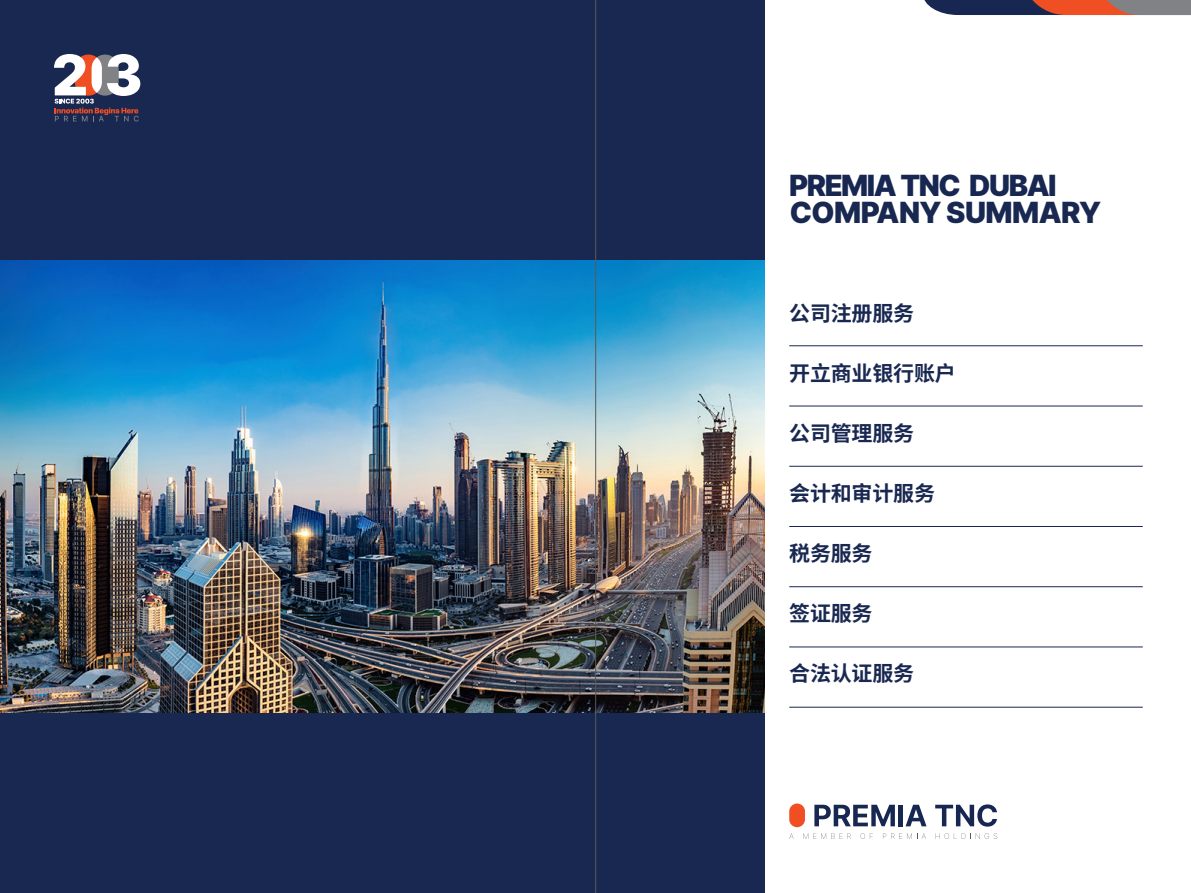
<style>
.page{position:relative;width:1191px;height:893px;background:#fff}
.page>*{position:absolute;margin:0;border:0;box-sizing:border-box;transform-origin:0 0}
.t1{font:900 30px "Pretendard";letter-spacing:-.05em;color:#172751}
.t2{font:900 30px "Pretendard";letter-spacing:-.02em;color:#192851}
.t3{font:700 21px "Source Han Sans CN";letter-spacing:-.01em;color:#192851}
</style>
<div class="page">
<div style="left:0;top:0;width:766px;height:893px;background:#192851"></div>
<img style="left:0;top:260px;width:766px;height:453px">
<svg style="left:789px;top:833px;width:4px;height:6px"></svg>
<svg style="left:803px;top:833px;width:48px;height:6px"></svg>
<svg style="left:860px;top:833px;width:13px;height:6px"></svg>
<svg style="left:883px;top:833px;width:43px;height:6px"></svg>
<svg style="left:935px;top:833px;width:62px;height:6px"></svg>
<div style="left:789px;top:803px;width:16px;height:24px;background:#f04e23;border-radius:8px"></div>
<svg style="left:814px;top:805px;width:81px;height:21px"></svg>
<div style="left:898px;top:805px;width:5px;height:21px;background:#172751"></div>
<svg style="left:905px;top:805px;width:21px;height:21px"></svg>
<svg style="left:935px;top:804px;width:62px;height:23px"></svg>
<svg style="left:54px;top:54px;width:712px;height:71px"></svg>
<svg style="left:924px;top:0;width:267px;height:15px;background:#785258"></svg>
<hr style="left:595px;top:0;width:1px;height:893px;background:#58595b">
<hr style="left:789px;top:345px;width:353px;height:1px;background:#192751">
<hr style="left:789px;top:466px;width:353px;height:1px;background:#192751">
<hr style="left:789px;top:526px;width:353px;height:1px;background:#192751">
<hr style="left:789px;top:586px;width:353px;height:1px;background:#192751">
<hr style="left:789px;top:647px;width:353px;height:1px;background:#192751">
<hr style="left:789px;top:707px;width:353px;height:1px;background:#192751">
<hr style="left:789px;top:406px;width:353px;height:1px;background:#192751">
<h1 class="t1" style="left:789px;top:163px;width:269px">PREMIA TNC DUBAI</h1>
<h1 class="t2" style="left:789px;top:190px;width:313px">COMPANY SUMMARY</h1>
<p class="t3" style="left:789px;top:302px;width:126px">公司注册服务</p>
<p class="t3" style="left:789px;top:362px;width:168px">开立商业银行账户</p>
<p class="t3" style="left:789px;top:422px;width:126px">公司管理服务</p>
<p class="t3" style="left:789px;top:482px;width:147px">会计和审计服务</p>
<p class="t3" style="left:789px;top:542px;width:85px">税务服务</p>
<p class="t3" style="left:789px;top:602px;width:85px">签证服务</p>
<p class="t3" style="left:789px;top:662px;width:126px">合法认证服务</p>
</div>
